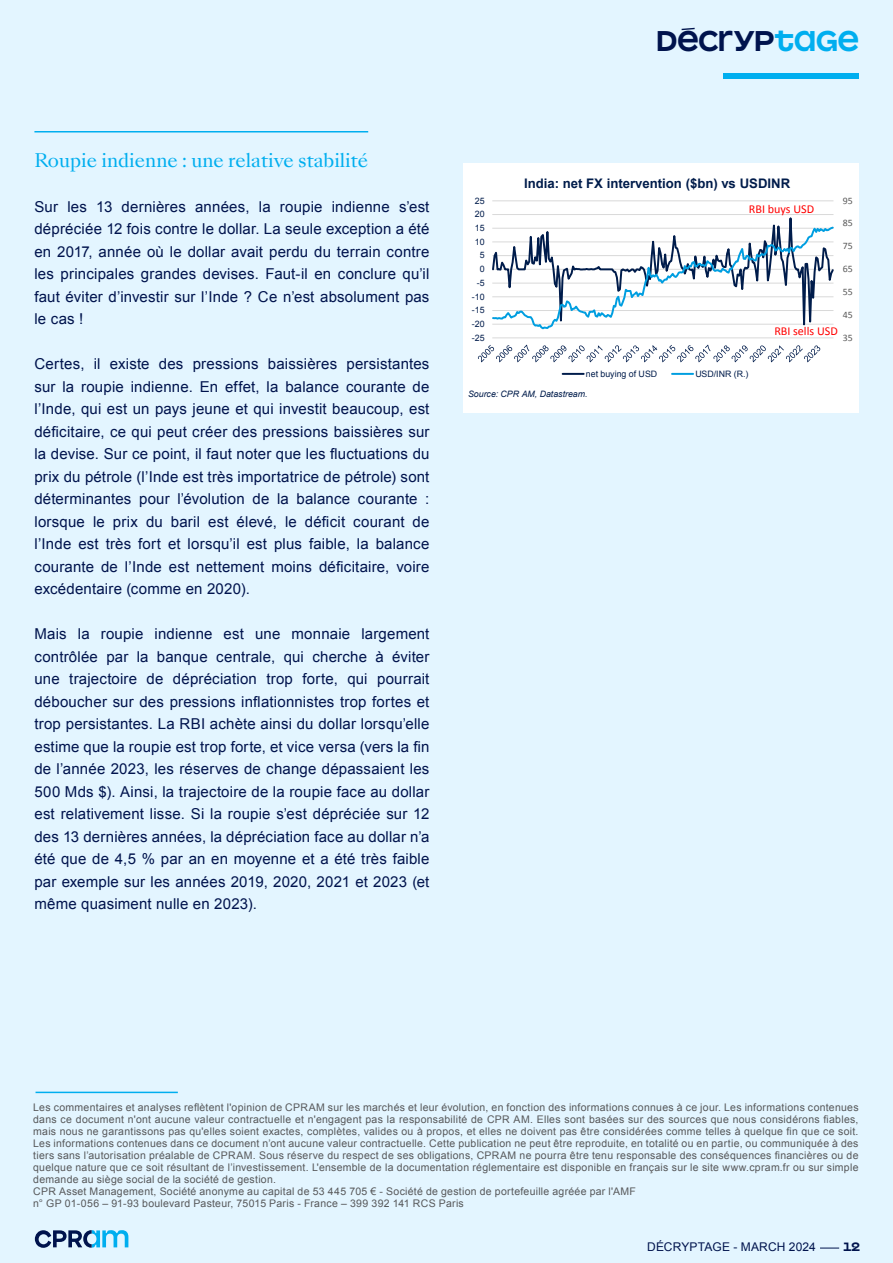
<style>
.page{position:relative;width:893px;height:1263px;background:#e3f5ff}
.page>*{position:absolute;margin:0;border:0;box-sizing:border-box;transform-origin:0 0}
.t1{font:700 28.5px "Maax Unicase";color:#00134d}
.t2{font:18px "Sang Bleu Kingdom";color:#00aeef}
.Body_copy{font:15px/22.5px "Arial";letter-spacing:.01em;color:#00134d;text-align:justify}
.t3{font:700 13.2px "Arial";color:#001c4b}
.t4{font:12.15px "Calibri";color:#f00}
.t5{font:12px "Arial";letter-spacing:.015em;color:#00134d}
.t6{font:700 12px "Maax Unicase";color:#00134d}
.Body_copy-2{font:10.5px/12px "Arial";letter-spacing:.025em;color:#57585a;text-align:justify}
.t7{font:9.9px "Calibri";color:#595959}
.t8{font:8.85px "Arial";letter-spacing:-.005em;color:#001c4b}
.t9{font:italic 8.85px "Arial";letter-spacing:-.005em;color:#001c4b}
.s1{color:#00aeef}
</style>
<div class="page">
<svg style="left:820px;top:1248px;width:19px;height:1px"></svg>
<svg style="left:35px;top:1230px;width:93px;height:18px"></svg>
<div style="left:724px;top:74px;width:135px;height:5px;background:#00aeef"></div>
<hr style="left:34px;top:131px;width:334px;height:1px;background:#00aeef">
<div style="left:464px;top:164px;width:395px;height:249px;background:#fff"></div>
<hr style="left:492px;top:200px;width:341px;height:1px;background:#d9d9d9">
<svg style="left:492px;top:201px;width:342px;height:138px"></svg>
<svg style="left:492px;top:224px;width:342px;height:107px"></svg>
<svg style="left:478px;top:345px;width:342px;height:17px"></svg>
<hr style="left:563px;top:373px;width:21px;height:2px;background:#001c4b">
<hr style="left:672px;top:373px;width:21px;height:2px;background:#009ee0">
<hr style="left:36px;top:1092px;width:142px;height:1px;background:#00aeef">
<h1 class="t1" style="left:657px;top:21px;width:204px">DÉCRYP<span class="s1">TAGE</span></h1>
<p class="t2" style="left:34px;top:147px;width:335px">Roupie indienne : une relative stabilité</p>
<p class="Body_copy" style="left:34px;top:195px;width:397px">Sur les 13 dernières années, la roupie indienne s’est dépréciée 12 fois contre le dollar. La seule exception a été en 2017, année où le dollar avait perdu du terrain contre les principales grandes devises. Faut-il en conclure qu’il faut éviter d’investir sur l’Inde ? Ce n’est absolument pas le cas !</p>
<p class="Body_copy" style="left:34px;top:353px;width:397px">Certes, il existe des pressions baissières persistantes sur la roupie indienne. En effet, la balance courante de l’Inde, qui est un pays jeune et qui investit beaucoup, est déficitaire, ce qui peut créer des pressions baissières sur la devise. Sur ce point, il faut noter que les fluctuations du prix du pétrole (l’Inde est très importatrice de pétrole) sont déterminantes pour l’évolution de la balance courante : lorsque le prix du baril est élevé, le déficit courant de l’Inde est très fort et lorsqu’il est plus faible, la balance courante de l’Inde est nettement moins déficitaire, voire excédentaire (comme en 2020).</p>
<p class="Body_copy" style="left:34px;top:623px;width:397px">Mais la roupie indienne est une monnaie largement contrôlée par la banque centrale, qui cherche à éviter une trajectoire de dépréciation trop forte, qui pourrait déboucher sur des pressions inflationnistes trop fortes et trop persistantes. La RBI achète ainsi du dollar lorsqu’elle estime que la roupie est trop forte, et vice versa (vers la fin de l’année 2023, les réserves de change dépassaient les 500 Mds $). Ainsi, la trajectoire de la roupie face au dollar est relativement lisse. Si la roupie s’est dépréciée sur 12 des 13 dernières années, la dépréciation face au dollar n’a été que de 4,5 % par an en moyenne et a été très faible par exemple sur les années 2019, 2020, 2021 et 2023 (et même quasiment nulle en 2023).</p>
<p class="t3" style="left:524px;top:174px;width:268px">India: net FX intervention ($bn) vs USDINR</p>
<p class="t8" style="left:475px;top:195px;width:11px">25</p>
<p class="t8" style="left:475px;top:208px;width:11px">20</p>
<p class="t4" style="left:749px;top:201px;width:67px">RBI buys USD</p>
<p class="t7" style="left:843px;top:194px;width:12px">95</p>
<p class="t8" style="left:475px;top:222px;width:11px">15</p>
<p class="t7" style="left:843px;top:217px;width:12px">85</p>
<p class="t8" style="left:475px;top:236px;width:11px">10</p>
<p class="t7" style="left:843px;top:240px;width:12px">75</p>
<p class="t8" style="left:480px;top:249px;width:6px">5</p>
<p class="t8" style="left:480px;top:263px;width:6px">0</p>
<p class="t7" style="left:843px;top:263px;width:12px">65</p>
<p class="t8" style="left:477px;top:277px;width:9px">-5</p>
<p class="t8" style="left:472px;top:291px;width:14px">-10</p>
<p class="t7" style="left:843px;top:285px;width:12px">55</p>
<p class="t8" style="left:472px;top:304px;width:14px">-15</p>
<p class="t7" style="left:843px;top:308px;width:12px">45</p>
<p class="t8" style="left:472px;top:318px;width:14px">-20</p>
<p class="t8" style="left:472px;top:332px;width:14px">-25</p>
<p class="t4" style="left:774px;top:323px;width:65px">RBI sells USD</p>
<p class="t7" style="left:843px;top:331px;width:12px">35</p>
<p class="t8" style="left:586px;top:368px;width:73px">net buying of USD</p>
<p class="t8" style="left:695px;top:368px;width:55px">USD/INR (R.)</p>
<p class="t9" style="left:468px;top:388px;width:121px">Source: CPR AM, Datastream.</p>
<p class="Body_copy-2" style="left:33px;top:1101px;width:827px">Les commentaires et analyses reflètent l'opinion de CPRAM sur les marchés et leur évolution, en fonction des informations connues à ce jour. Les informations contenues dans ce document n'ont aucune valeur contractuelle et n'engagent pas la responsabilité de CPR AM. Elles sont basées sur des sources que nous considérons fiables, mais nous ne garantissons pas qu'elles soient exactes, complètes, valides ou à propos, et elles ne doivent pas être considérées comme telles à quelque fin que ce soit.<br>Les informations contenues dans ce document n’ont aucune valeur contractuelle. Cette publication ne peut être reproduite, en totalité ou en partie, ou communiquée à des tiers sans l’autorisation préalable de CPRAM. Sous réserve du respect de ses obligations, CPRAM ne pourra être tenu responsable des conséquences financières ou de quelque nature que ce soit résultant de l’investissement. L'ensemble de la documentation réglementaire est disponible en français sur le site www.cpram.fr ou sur simple demande au siège social de la société de gestion.</p>
<p class="Body_copy-2" style="left:33px;top:1185px;width:604px">CPR Asset Management, Société anonyme au capital de 53 445 705 € - Société de gestion de portefeuille agréée par l'AMF</p>
<p class="Body_copy-2" style="left:33px;top:1197px;width:432px">n° GP 01-056 – 91-93 boulevard Pasteur, 75015 Paris - France – 399 392 141 RCS Paris</p>
<p class="t5" style="left:647px;top:1239px;width:170px">DÉCRYPTAGE - MARCH 2024</p>
<p class="t6" style="left:843px;top:1239px;width:18px">12</p>
</div>
